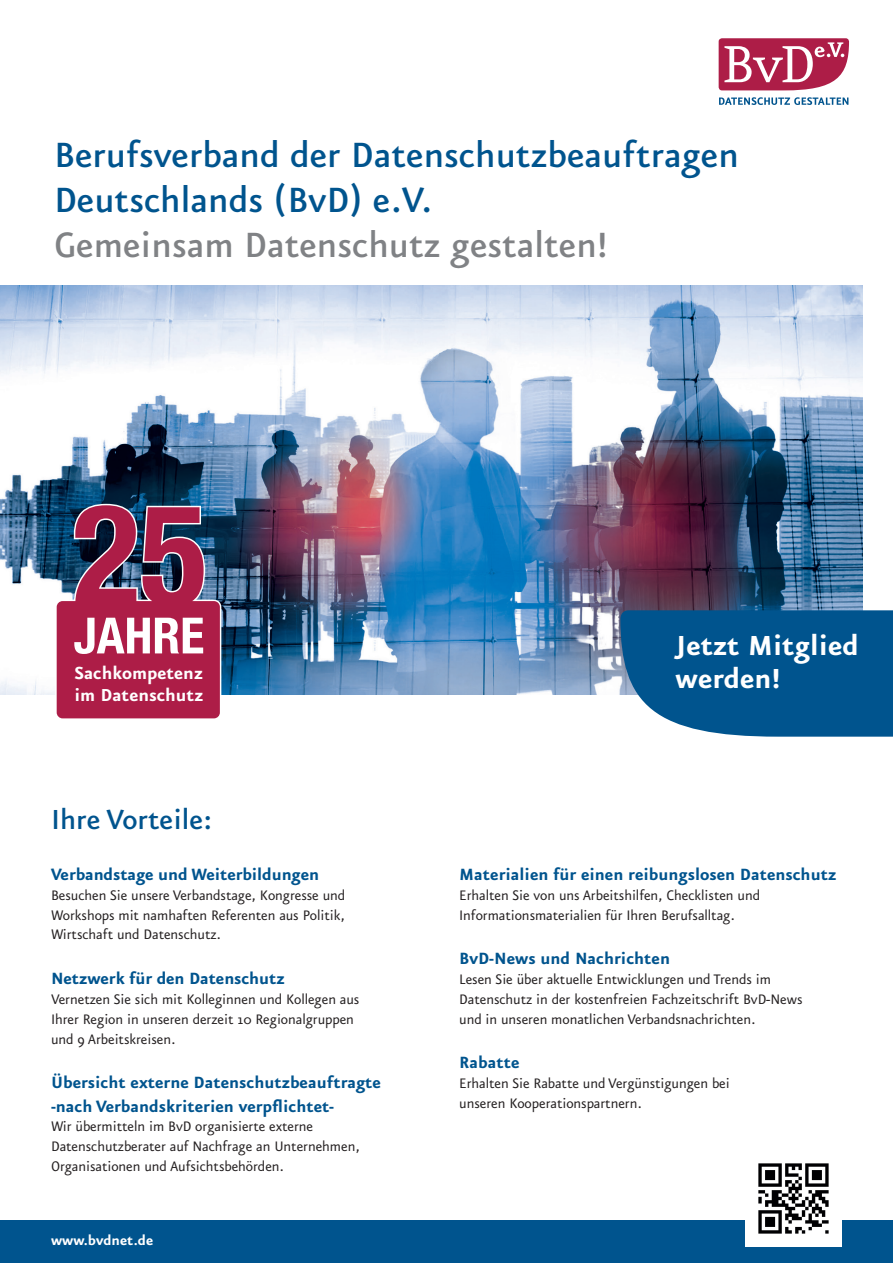
<style>
.page{position:relative;width:893px;height:1263px;background:#fff}
.page>*{position:absolute;margin:0;border:0;box-sizing:border-box;transform-origin:0 0}
.t1{font:700 condensed 50.1px "Helvetica Neue";color:#fff}
.t2{font:500 42px/45px "Eureka Sans";color:#00548e}
.t3{font:500 42px "Eureka Sans";color:#808285}
.t4{font:700 33px/33px "Eureka Sans";color:#fff}
.t5{font:500 33px "Eureka Sans";color:#00548e}
.t6{font:700 20.85px/21.9px "Eureka Sans";color:#fff}
.t7{font:700 19.5px/23.4px "Eureka Sans";color:#00548e}
.t8{font:16.5px/19.8px "Eureka Sans";letter-spacing:-.005em;color:#231f20}
.t9{font:700 16.5px "Eureka Sans";color:#fff}
</style>
<div class="page">
<img style="left:0;top:285px;width:863px;height:409px">
<div style="left:0;top:1220px;width:893px;height:43px;background:#00548e"></div>
<svg style="left:620px;top:610px;width:273px;height:127px"></svg>
<svg style="left:719px;top:97px;width:129px;height:8px"></svg>
<svg style="left:719px;top:38px;width:130px;height:52px"></svg>
<svg style="left:54px;top:503px;width:168px;height:216px"></svg>
<img style="left:745px;top:1163px;width:97px;height:84px">
<h2 class="t2" style="left:54px;top:134px;width:686px">Berufsverband der Datenschutzbeauftragen<br>Deutschlands (BvD) e.V.</h2>
<h2 class="t3" style="left:54px;top:225px;width:554px">Gemeinsam Datenschutz gestalten!</h2>
<h1 class="t1" style="left:74px;top:594px;width:132px">JAHRE</h1>
<p class="t6" style="left:75px;top:663px;width:130px">Sachkompetenz im Datenschutz</p>
<h3 class="t5" style="left:51px;top:804px;width:162px">Ihre Vorteile:</h3>
<p class="t7" style="left:51px;top:863px;width:270px">Verbandstage und Weiterbildungen</p>
<p class="t8" style="left:51px;top:886px;width:296px;text-align:justify">Besuchen Sie unsere Verbandstage, Kongresse und Workshops mit namhaften Referenten aus Politik, Wirtschaft und Datenschutz.</p>
<p class="t7" style="left:51px;top:967px;width:235px">Netzwerk für den Datenschutz</p>
<p class="t8" style="left:51px;top:990px;width:310px">Vernetzen Sie sich mit Kolleginnen und Kollegen aus<br>Ihrer Region in unseren derzeit 10 Regionalgruppen und 9 Arbeitskreisen.</p>
<p class="t7" style="left:51px;top:1071px;width:332px">Übersicht externe Datenschutzbeauftragte -nach Verbandskriterien verpflichtet-</p>
<p class="t8" style="left:51px;top:1117px;width:310px">Wir übermitteln im BvD organisierte externe<br>Datenschutzberater auf Nachfrage an Unternehmen,<br>Organisationen und Aufsichtsbehörden.</p>
<p class="t9" style="left:51px;top:1231px;width:104px">www.bvdnet.de</p>
<h3 class="t4" style="left:676px;top:630px;width:185px">Jetzt Mitglied werden!</h3>
<p class="t7" style="left:459px;top:863px;width:379px">Materialien für einen reibungslosen Datenschutz</p>
<p class="t8" style="left:459px;top:886px;width:302px">Erhalten Sie von uns Arbeitshilfen, Checklisten und<br>Informationsmaterialien für Ihren Berufsalltag.</p>
<p class="t7" style="left:459px;top:947px;width:212px">BvD-News und Nachrichten</p>
<p class="t8" style="left:459px;top:970px;width:345px">Lesen Sie über aktuelle Entwicklungen und Trends im<br>Datenschutz in der kostenfreien Fachzeitschrift BvD-News und in unseren monatlichen Verbandsnachrichten.</p>
<p class="t7" style="left:459px;top:1051px;width:62px">Rabatte</p>
<p class="t8" style="left:459px;top:1074px;width:272px">Erhalten Sie Rabatte und Vergünstigungen bei unseren Kooperationspartnern.</p>
</div>
